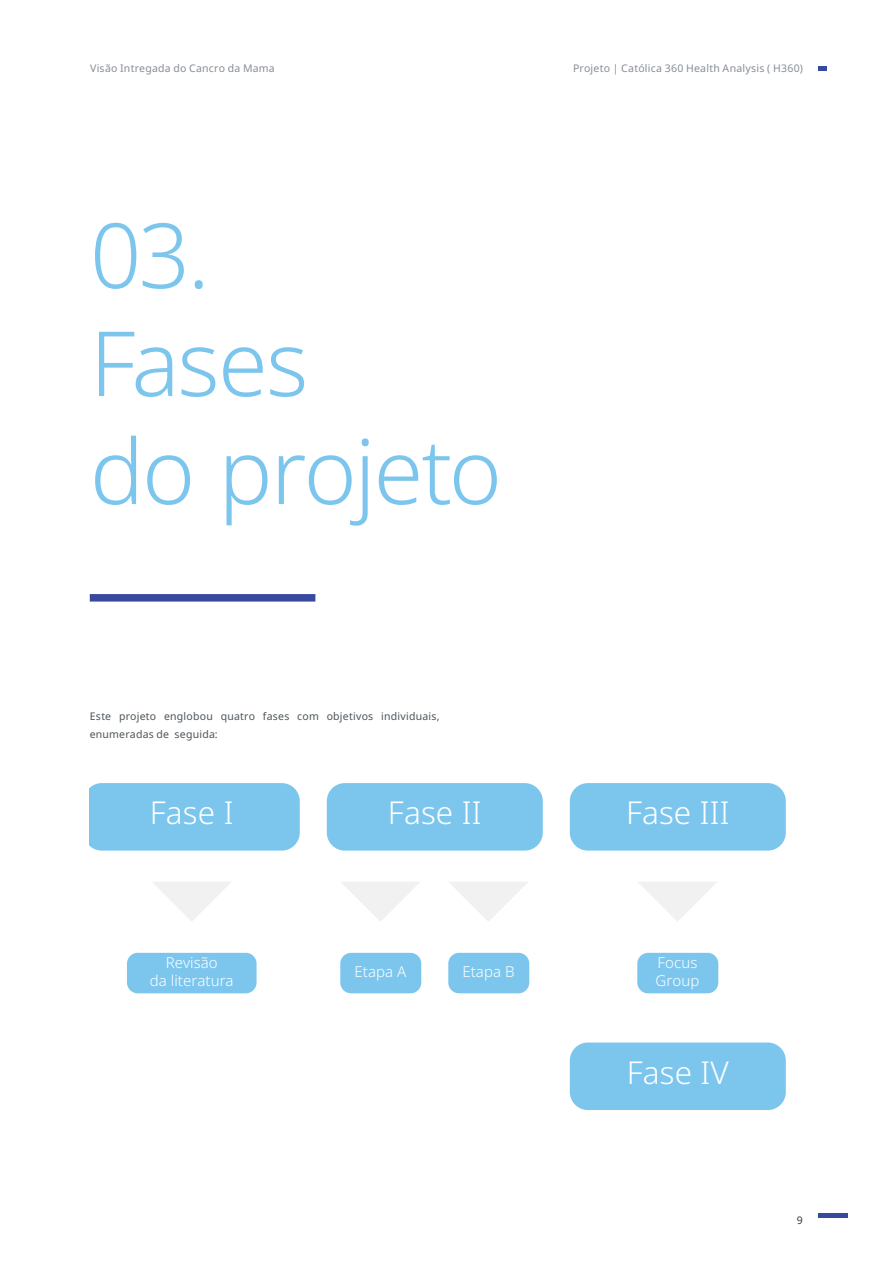
<style>
.page{position:relative;width:893px;height:1263px;background:#fff}
.page>*{position:absolute;margin:0;border:0;box-sizing:border-box;transform-origin:0 0}
.t1{font:300 90px/108px "Noto Sans";letter-spacing:-.02em;color:#7cc6ee}
.t2{font:300 31.5px "Noto Sans";letter-spacing:.005em;color:#fff}
.t3{font:300 15px/18px "Noto Sans";letter-spacing:.005em;color:#fff;text-align:center}
.t4{font:10.5px/18px "Noto Sans";letter-spacing:.02em;color:#4c5459}
.t5{font:10.5px "Noto Sans";letter-spacing:.02em;color:#868d97}
.t6{font:10.5px "Noto Sans";color:#363b3e}
</style>
<div class="page">
<div style="left:90px;top:783px;width:210px;height:68px;background:#7cc6ee"></div>
<svg style="left:153px;top:882px;width:78px;height:39px"></svg>
<svg style="left:449px;top:882px;width:79px;height:39px"></svg>
<svg style="left:341px;top:882px;width:79px;height:39px"></svg>
<svg style="left:638px;top:882px;width:79px;height:39px"></svg>
<div style="left:327px;top:783px;width:216px;height:68px;background:#7cc6ee;border-radius:18px"></div>
<div style="left:570px;top:783px;width:216px;height:68px;background:#7cc6ee;border-radius:18px"></div>
<div style="left:127px;top:953px;width:130px;height:40px;background:#7cc6ee;border-radius:11px"></div>
<div style="left:340px;top:953px;width:81px;height:40px;background:#7cc6ee;border-radius:11px"></div>
<div style="left:448px;top:953px;width:81px;height:40px;background:#7cc6ee;border-radius:11px"></div>
<div style="left:637px;top:953px;width:81px;height:40px;background:#7cc6ee;border-radius:11px"></div>
<div style="left:570px;top:1042px;width:216px;height:68px;background:#7cc6ee;border-radius:18px"></div>
<div style="left:818px;top:1213px;width:30px;height:5px;background:#38499e"></div>
<svg style="left:818px;top:66px;width:8px;height:4px"></svg>
<div style="left:90px;top:594px;width:225px;height:8px;background:#38499e"></div>
<p class="t5" style="left:90px;top:61px;width:186px">Visão Intregada do Cancro da Mama</p>
<p class="t5" style="left:573px;top:61px;width:231px">Projeto | Católica 360 Health Analysis ( H360)</p>
<p class="t1" style="left:90px;top:204px;width:413px">03.<br>Fases<br>do projeto</p>
<p class="t4" style="left:90px;top:707px;width:351px">Este projeto englobou quatro fases com objetivos individuais, enumeradas de seguida:</p>
<p class="t2" style="left:150px;top:791px;width:85px">Fase I</p>
<p class="t2" style="left:388px;top:791px;width:95px">Fase II</p>
<p class="t2" style="left:626px;top:791px;width:105px">Fase III</p>
<p class="t3" style="left:150px;top:953px;width:85px">Revisão<br>da literatura</p>
<p class="t3" style="left:355px;top:962px;width:53px">Etapa A</p>
<p class="t3" style="left:462px;top:962px;width:54px">Etapa B</p>
<p class="t3" style="left:656px;top:953px;width:45px;text-align:left">Focus<br>Group</p>
<p class="t2" style="left:627px;top:1050px;width:104px">Fase IV</p>
<p class="t6" style="left:797px;top:1213px;width:8px">9</p>
</div>
